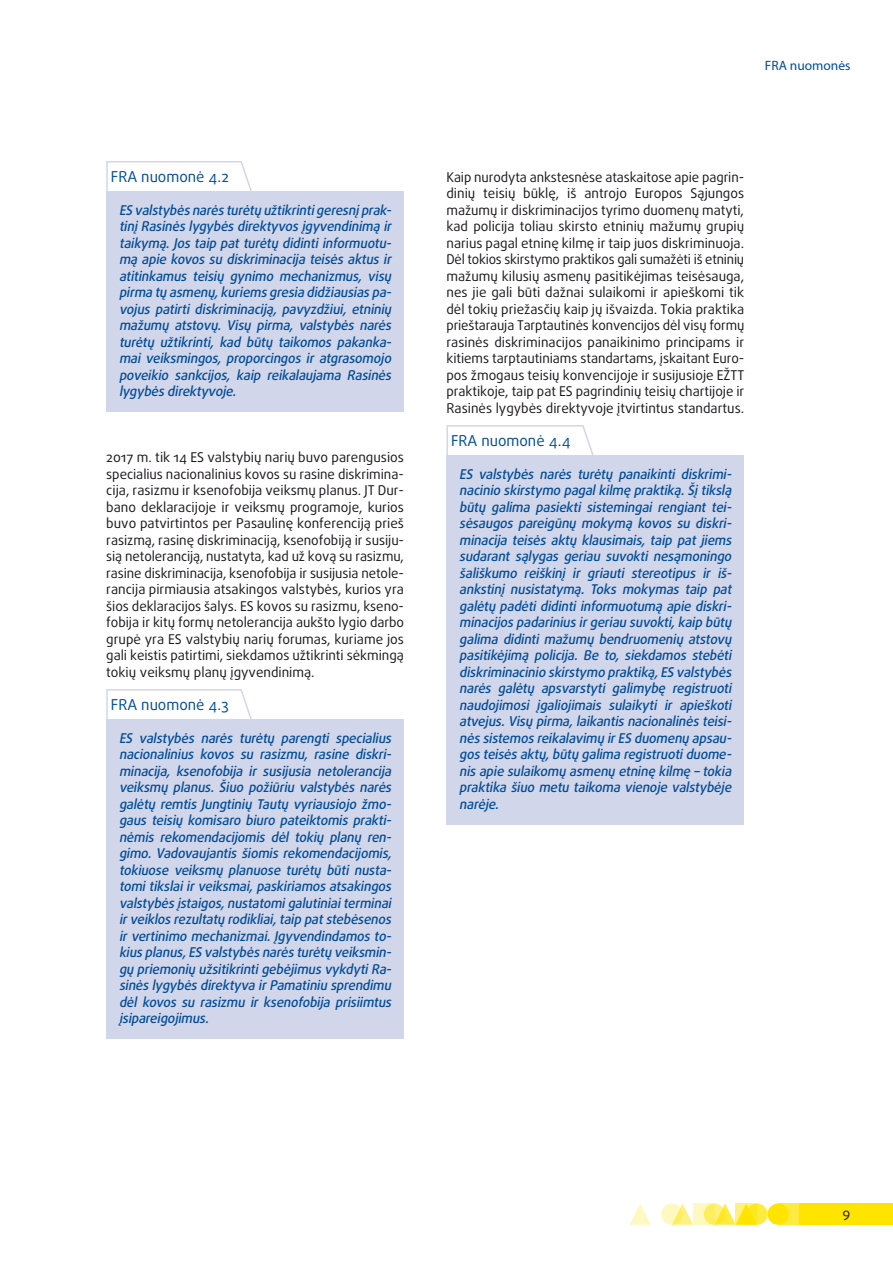
<style>
.page{position:relative;width:893px;height:1263px;background:#fff}
.page>*{position:absolute;margin:0;border:0;box-sizing:border-box;transform-origin:0 0}
.opinion_header_sw{font:15px "Daxline Pro";color:#004c98}
.opinion_text_SW_last{font:italic 500 13.5px/16.5px "Daxline Pro";letter-spacing:-.01em;color:#004c98;text-align:justify}
.body_text{font:13.5px/16.5px "Daxline Pro";color:#1a171c;text-align:justify}
.t1{font:13.5px "Myriad Pro";color:#004c98}
</style>
<div class="page">
<div style="left:746px;top:1203px;width:21px;height:22px;background:#ffea40;border-radius:50%"></div>
<div style="left:778px;top:1203px;width:21px;height:22px;background:#ffea40"></div>
<div style="left:799px;top:1203px;width:94px;height:22px;background:#ffe400"></div>
<svg style="left:675px;top:1203px;width:18px;height:22px"></svg>
<svg style="left:629px;top:1204px;width:22px;height:21px"></svg>
<div style="left:767px;top:1203px;width:22px;height:22px;background:#ffe400;border-radius:50%"></div>
<svg style="left:718px;top:1203px;width:18px;height:22px"></svg>
<svg style="left:704px;top:1203px;width:21px;height:22px"></svg>
<svg style="left:661px;top:1203px;width:21px;height:22px"></svg>
<svg style="left:736px;top:1203px;width:21px;height:22px"></svg>
<svg style="left:693px;top:1203px;width:21px;height:22px"></svg>
<div style="left:106px;top:192px;width:298px;height:220px;background:#d2d6ea"></div>
<div style="left:106px;top:720px;width:298px;height:319px;background:#d2d6ea"></div>
<div style="left:446px;top:456px;width:298px;height:369px;background:#d2d6ea"></div>
<svg style="left:106px;top:161px;width:148px;height:31px"></svg>
<svg style="left:106px;top:689px;width:147px;height:31px"></svg>
<svg style="left:446px;top:425px;width:149px;height:31px"></svg>
<p class="opinion_header_sw" style="left:111px;top:167px;width:120px">FRA nuomonė 4.2</p>
<p class="opinion_text_SW_last" style="left:119px;top:202px;width:277px">ES valstybėsnarėsturėtų užtikrintigeresnį prak&shy;tinį Rasinėslygybėsdirektyvosįgyvendinimą ir taikymą. Jos taip pat turėtų didinti informuotu&shy;mą apie kovos su diskriminacija teisės aktus ir atitinkamus teisių gynimo mechanizmus, visų pirma tų asmenų,kuriemsgresia didžiausiaspa&shy;vojus patirti diskriminaciją, pavyzdžiui, etninių mažumų atstovų. Visų pirma, valstybės narės turėtų užtikrinti, kad būtų taikomos pakanka&shy;mai veiksmingos, proporcingos ir atgrasomojo poveikio sankcijos, kaip reikalaujama Rasinės lygybėsdirektyvoje.</p>
<p class="body_text" style="left:106px;top:449px;width:299px">2017 m. tik 14 ES valstybių narių buvo parengusios specialius nacionalinius kovos su rasine diskrimina&shy;cija, rasizmu ir ksenofobija veiksmų planus. JT Dur&shy;bano deklaracijoje ir veiksmų programoje, kurios buvo patvirtintos per Pasaulinę konferenciją prieš rasizmą, rasinę diskriminaciją, ksenofobiją ir susiju&shy;sią netoleranciją, nustatyta, kad už kovą su rasizmu, rasine diskriminacija, ksenofobija ir susijusia netole&shy;rancija pirmiausia atsakingos valstybės, kurios yra šios deklaracijos šalys. ES kovos su rasizmu, kseno&shy;fobija ir kitų formų netolerancija aukšto lygio darbo grupė yra ES valstybių narių forumas, kuriame jos gali keistis patirtimi, siekdamos užtikrinti sėkmingą tokių veiksmų planų įgyvendinimą.</p>
<p class="opinion_header_sw" style="left:111px;top:695px;width:119px">FRA nuomonė 4.3</p>
<p class="opinion_text_SW_last" style="left:119px;top:730px;width:277px">ES valstybės narės turėtų parengti specialius nacionalinius kovos su rasizmu, rasine diskri&shy;minacija, ksenofobija ir susijusia netolerancija veiksmų planus. Šiuo požiūriu valstybės narės galėtų remtis Jungtinių Tautų vyriausiojo žmo&shy;gaus teisių komisaro biuro pateiktomis prakti&shy;nėmis rekomendacijomis dėl tokių planų ren&shy;gimo. Vadovaujantis šiomis rekomendacijomis, tokiuose veiksmų planuose turėtų būti nusta&shy;tomitikslaiirveiksmai,paskiriamosatsakingos valstybėsįstaigos,nustatomigalutiniaiterminai irveiklosrezultatų rodikliai,taip patstebėsenos ir vertinimo mechanizmai. Įgyvendindamos to&shy;kiusplanus,ES valstybėsnarėsturėtų veiksmin&shy;gų priemonių užsitikrintigebėjimusvykdytiRa&shy;sinėslygybėsdirektyva irPamatiniu sprendimu dėl kovos su rasizmu ir ksenofobija prisiimtus įsipareigojimus.</p>
<p class="t1" style="left:765px;top:57px;width:87px">FRA nuomonės</p>
<p class="body_text" style="left:446px;top:169px;width:299px">Kaip nurodyta ankstesnėse ataskaitose apie pagrin&shy;dinių teisių būklę, iš antrojo Europos Sąjungos mažumų ir diskriminacijos tyrimo duomenų matyti, kad policija toliau skirsto etninių mažumų grupių narius pagal etninę kilmę ir taip juos diskriminuoja.<br>Dėl tokios skirstymo praktikos gali sumažėti iš etninių mažumų kilusių asmenų pasitikėjimas teisėsauga, nes jie gali būti dažnai sulaikomi ir apieškomi tik dėl tokių priežasčių kaip jų išvaizda. Tokia praktika prieštarauja Tarptautinės konvencijos dėl visų formų rasinės diskriminacijos panaikinimo principams ir kitiems tarptautiniams standartams, įskaitant Euro&shy;pos žmogaus teisių konvencijoje ir susijusioje EŽTT praktikoje, taip pat ES pagrindinių teisių chartijoje ir Rasinės lygybės direktyvoje įtvirtintus standartus.</p>
<p class="opinion_header_sw" style="left:451px;top:431px;width:121px">FRA nuomonė 4.4</p>
<p class="opinion_text_SW_last" style="left:459px;top:466px;width:277px">ES valstybės narės turėtų panaikinti diskrimi&shy;nacinio skirstymo pagalkilmę praktiką.Šį tikslą būtų galima pasiekti sistemingai rengiant tei&shy;sėsaugos pareigūnų mokymą kovos su diskri&shy;minacija teisės aktų klausimais, taip pat jiems sudarant sąlygas geriau suvokti nesąmoningo šališkumo reiškinį ir griauti stereotipus ir iš&shy;ankstinį nusistatymą. Toks mokymas taip pat galėtų padėti didinti informuotumą apie diskri&shy;minacijospadariniusirgeriau suvokti,kaip būtų galima didinti mažumų bendruomenių atstovų pasitikėjimą policija. Be to, siekdamos stebėti diskriminacinio skirstymo praktiką,ES valstybės narės galėtų apsvarstyti galimybę registruoti naudojimosi įgaliojimais sulaikyti ir apieškoti atvejus.Visų pirma,laikantisnacionalinėsteisi&shy;nėssistemosreikalavimų irES duomenų apsau&shy;gosteisėsaktų,būtų galima registruotiduome&shy;nisapie sulaikomų asmenų etninę kilmę –tokia praktika šiuo metu taikoma vienoje valstybėje narėje.</p>
<p class="body_text" style="left:843px;top:1205px;width:9px">9</p>
</div>
